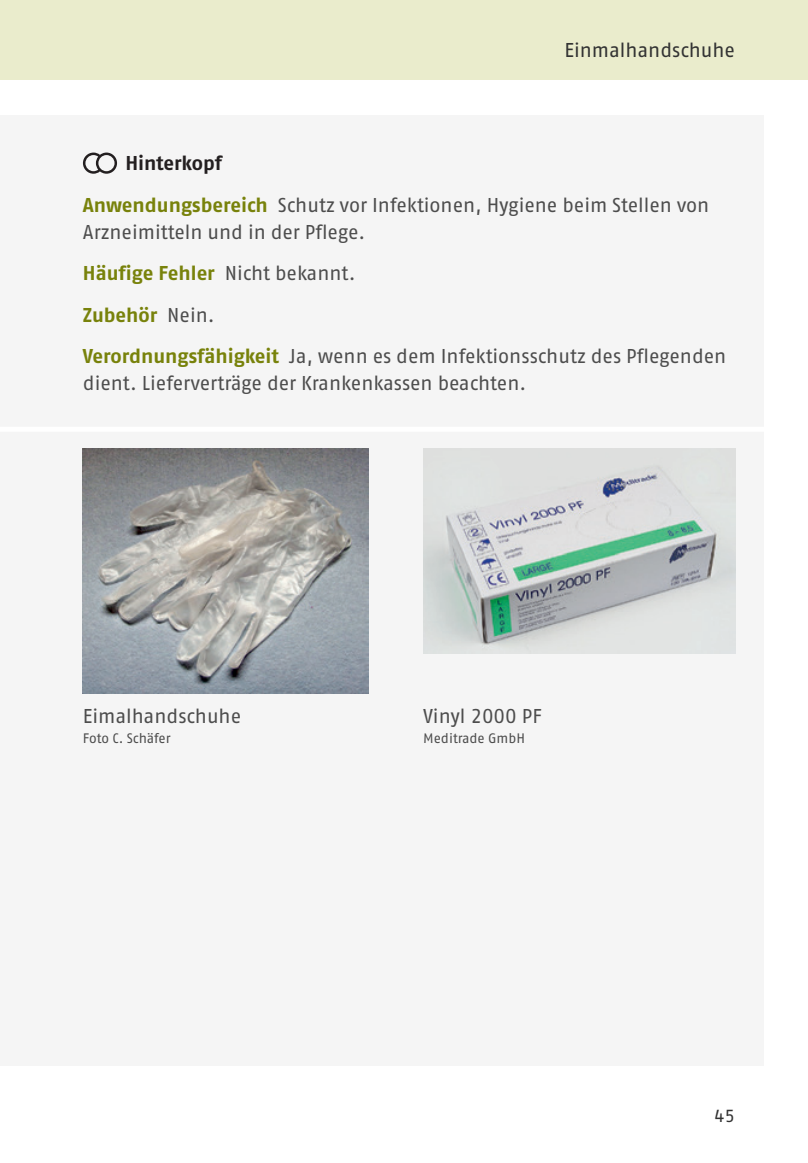
<style>
.page{position:relative;width:808px;height:1163px;background:#fff}
.page>*{position:absolute;margin:0;border:0;box-sizing:border-box;transform-origin:0 0}
.t1{font:20px/41.2px "Fago Pro";letter-spacing:-.005em;color:#4d4d4d}
.t2{font:20px "Fago Pro";color:#333}
.t3{font:17.5px "Fago Pro";color:#333}
.t4{font:13.75px "Fago Pro";color:#4d4d4d}
.s1{font-weight:700;color:#231f20}
.s2{font-weight:700;color:#78820b}
</style>
<div class="page">
<div style="left:0;top:0;width:808px;height:80px;background:#eaeccc"></div>
<div style="left:0;top:115px;width:763px;height:950px;background:#f5f5f5"></div>
<div style="left:0;top:426px;width:808px;height:5px;background:#fff"></div>
<svg style="left:83px;top:152px;width:34px;height:22px"></svg>
<img style="left:83px;top:448px;width:285px;height:245px">
<img style="left:423px;top:449px;width:312px;height:204px">
<p class="t2" style="left:565px;top:38px;width:172px">Einmalhandschuhe</p>
<p class="t1" style="left:83px;top:143px;width:628px;text-indent:43px"><span class="s1">Hinterkopf<br></span><span class="s2">Anwendungsbereich</span> Schutz vor Infektionen, Hygiene beim Stellen von</p>
<p class="t1" style="left:83px;top:211px;width:645px">Arzneimitteln und in der Pflege.<br><span class="s2">Häufige Fehler</span> Nicht bekannt.<br><span class="s2">Zubehör</span> Nein.<br><span class="s2">Verordnungsfähigkeit</span> Ja, wenn es dem Infektionsschutz des Pflegenden</p>
<p class="t1" style="left:83px;top:363px;width:445px">dient. Lieferverträge der Krankenkassen beachten.</p>
<p class="t1" style="left:83px;top:695px;width:160px">Eimalhandschuhe</p>
<p class="t4" style="left:83px;top:730px;width:89px">Foto C. Schäfer</p>
<p class="t1" style="left:423px;top:695px;width:120px">Vinyl 2000 PF</p>
<p class="t4" style="left:423px;top:730px;width:104px">Meditrade GmbH</p>
<p class="t3" style="left:714px;top:1105px;width:22px">45</p>
</div>
